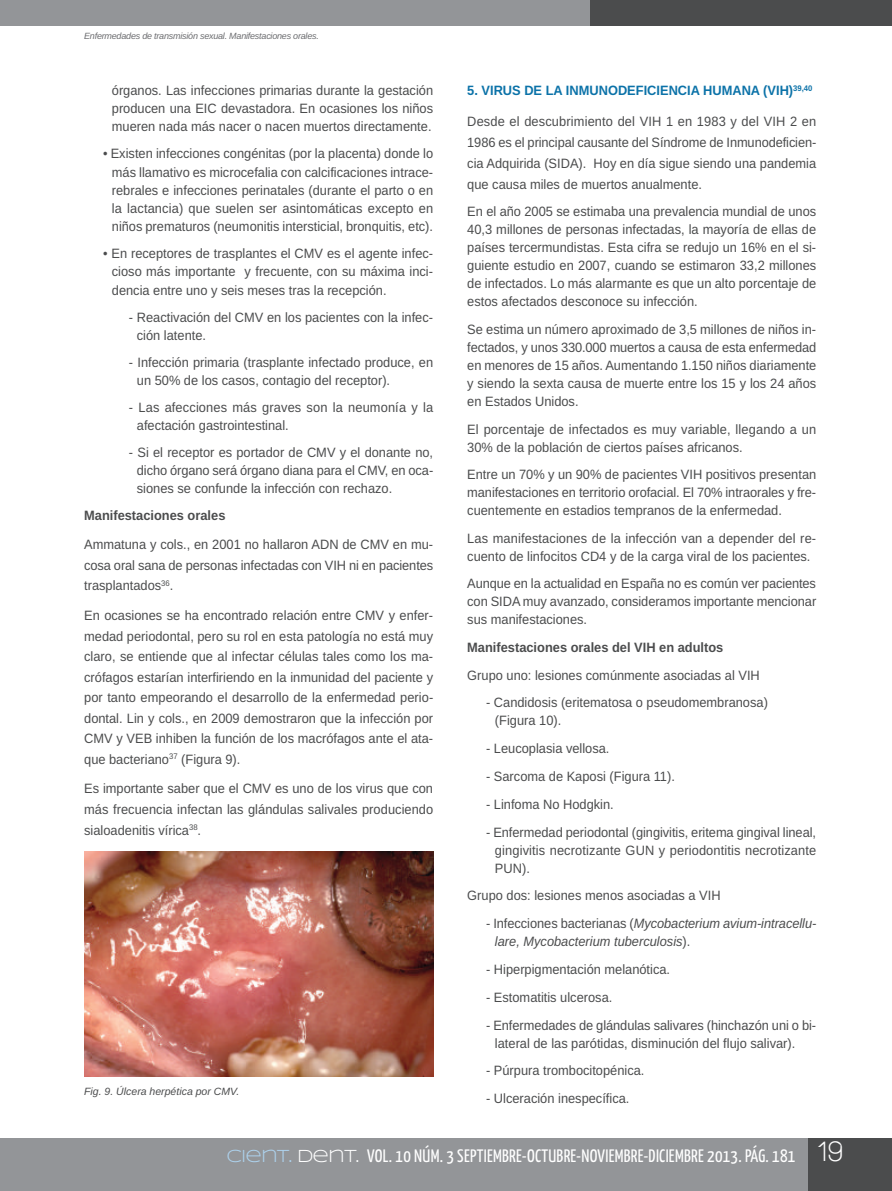
<style>
.page{position:relative;width:892px;height:1191px;background:#fff}
.page>*{position:absolute;margin:0;border:0;box-sizing:border-box;transform-origin:0 0}
.t1{font:700 30px "Walkway";color:#fff;scale:.9 1}
.t2{font:18px "Yanone Kaffeesatz";letter-spacing:.015em;color:#fff}
.t3{font:13.5px/18px "Arimo";color:#4b4c4d;text-align:justify;scale:.95 1}
.t4{font:italic 13.5px/18.1px "Arimo";color:#4b4c4d;scale:.95 1}
.t5{font:700 13.5px "Arimo";color:#4b4c4d;scale:.95 1}
.t6{font:700 13.5px "Arimo";color:#0b72a8;scale:.95 1}
.t7{font:italic 10.5px "Arimo";color:#4b4c4d}
.t8{font:italic 9px "Arimo";letter-spacing:-.025em;color:#6c6d70}
.s1{font-style:normal}
.s2{font-family:"Syncopate";color:#add2ed}
.s3{font-family:"Syncopate"}
</style>
<div class="page">
<div style="left:0;top:1138px;width:891px;height:52px;background:#939598"></div>
<div style="left:0;top:0;width:598px;height:25px;background:#939598"></div>
<div style="left:590px;top:0;width:301px;height:25px;background:#4b4c4d"></div>
<div style="left:807px;top:1138px;width:84px;height:52px;background:#4b4c4d"></div>
<img style="left:84px;top:851px;width:349px;height:225px">
<p class="t8" style="left:84px;top:30px;width:236px">enfermedades de transmisión sexual. Manifestaciones orales.</p>
<p class="t3" style="left:112px;top:81px;width:339px">órganos. Las infecciones primarias durante la gestación producen una EIC devastadora. En ocasiones los niños mueren nada más nacer o nacen muertos directamente.</p>
<p class="t3" style="left:112px;top:145px;width:339px;text-indent:-9px">• Existen infecciones congénitas (por la placenta) donde lo más llamativo es microcefalia con calcificaciones intrace&shy;rebrales e infecciones perinatales (durante el parto o en la lactancia) que suelen ser asintomáticas excepto en niños prematuros (neumonitis intersticial, bronquitis, etc).</p>
<p class="t3" style="left:112px;top:244px;width:339px;text-indent:-9px">• En receptores de trasplantes el CMV es el agente infec&shy;cioso más importante y frecuente, con su máxima inci&shy;dencia entre uno y seis meses tras la recepción.</p>
<p class="t3" style="left:137px;top:308px;width:313px;text-indent:-8px">- Reactivación del CMV en los pacientes con la infec&shy;ción latente.</p>
<p class="t3" style="left:137px;top:353px;width:313px;text-indent:-8px">- Infección primaria (trasplante infectado produce, en un 50% de los casos, contagio del receptor).</p>
<p class="t3" style="left:137px;top:398px;width:313px;text-indent:-8px">- Las afecciones más graves son la neumonía y la afectación gastrointestinal.</p>
<p class="t3" style="left:137px;top:443px;width:313px;text-indent:-8px">- Si el receptor es portador de CMV y el donante no, dicho órgano será órgano diana para el CMV, en oca&shy;siones se confunde la infección con rechazo.</p>
<p class="t5" style="left:84px;top:507px;width:150px">Manifestaciones orales</p>
<p class="t3" style="left:84px;top:534px;width:369px;line-height:20.5px">Ammatuna y cols., en 2001 no hallaron ADN de CMV en mu&shy;cosa oral sana de personas infectadas con VIh ni en pacientes trasplantados<sup>36</sup>.</p>
<p class="t3" style="left:84px;top:605px;width:369px;line-height:20.5px">En ocasiones se ha encontrado relación entre CMV y enfer&shy;medad periodontal, pero su rol en esta patología no está muy claro, se entiende que al infectar células tales como los ma&shy;crófagos estarían interfiriendo en la inmunidad del paciente y por tanto empeorando el desarrollo de la enfermedad perio&shy;dontal. Lin y cols., en 2009 demostraron que la infección por CMV y VEB inhiben la función de los macrófagos ante el ata&shy;que bacteriano<sup>37</sup> (Figura 9).</p>
<p class="t3" style="left:84px;top:778px;width:369px;line-height:20.5px">Es importante saber que el CMV es uno de los virus que con más frecuencia infectan las glándulas salivales produciendo sialoadenitis vírica<sup>38</sup>.</p>
<p class="t7" style="left:84px;top:1085px;width:157px">Fig. 9. Úlcera herpética por CMV.</p>
<p class="t6" style="left:467px;top:82px;width:365px">5. VIRUS DE LA INMUNODEFICIENCIA HUMANA (VIH)<sup>39,40</sup></p>
<p class="t3" style="left:467px;top:110px;width:369px;line-height:21px">Desde el descubrimiento del VIh 1 en 1983 y del VIh 2 en 1986 es el principal causante del Síndrome de Inmunodeficien&shy;cia Adquirida (SIDA). hoy en día sigue siendo una pandemia que causa miles de muertos anualmente.</p>
<p class="t3" style="left:467px;top:203px;width:368px">En el año 2005 se estimaba una prevalencia mundial de unos 40,3 millones de personas infectadas, la mayoría de ellas de países tercermundistas. Esta cifra se redujo un 16% en el si&shy;guiente estudio en 2007, cuando se estimaron 33,2 millones de infectados. Lo más alarmante es que un alto porcentaje de estos afectados desconoce su infección.</p>
<p class="t3" style="left:467px;top:320px;width:369px">Se estima un número aproximado de 3,5 millones de niños in&shy;fectados, y unos 330.000 muertos a causa de esta enfermedad en menores de 15 años. Aumentando 1.150 niños diariamente y siendo la sexta causa de muerte entre los 15 y los 24 años en Estados unidos.</p>
<p class="t3" style="left:467px;top:420px;width:368px">El porcentaje de infectados es muy variable, llegando a un<br>30% de la población de ciertos países africanos.</p>
<p class="t3" style="left:467px;top:465px;width:368px">Entre un 70% y un 90% de pacientes VIh positivos presentan manifestaciones en territorio orofacial. El 70% intraorales y fre&shy;cuentemente en estadios tempranos de la enfermedad.</p>
<p class="t3" style="left:467px;top:529px;width:368px">Las manifestaciones de la infección van a depender del re&shy;cuento de linfocitos CD4 y de la carga viral de los pacientes.</p>
<p class="t3" style="left:467px;top:574px;width:368px">Aunque en la actualidad en España no es común ver pacientes con SIDA muy avanzado, consideramos importante mencionar sus manifestaciones.</p>
<p class="t5" style="left:467px;top:639px;width:271px">Manifestaciones orales del VIH en adultos</p>
<p class="t3" style="left:467px;top:666px;width:309px">Grupo uno: lesiones comúnmente asociadas al VIh</p>
<p class="t3" style="left:494px;top:693px;width:289px;text-indent:-9px">- Candidosis (eritematosa o pseudomembranosa) (Figura 10).</p>
<p class="t3" style="left:486px;top:739px;width:131px">- Leucoplasia vellosa.</p>
<p class="t3" style="left:486px;top:767px;width:200px">- Sarcoma de Kaposi (Figura 11).</p>
<p class="t3" style="left:486px;top:795px;width:136px">- Linfoma No hodgkin.</p>
<p class="t3" style="left:494px;top:822px;width:339px;text-indent:-9px">- Enfermedad periodontal (gingivitis, eritema gingival lineal, gingivitis necrotizante GuN y periodontitis necrotizante PuN).</p>
<p class="t3" style="left:467px;top:886px;width:268px">Grupo dos: lesiones menos asociadas a VIh</p>
<p class="t4" style="left:494px;top:914px;width:339px;text-indent:-9px"><span class="s1">- Infecciones bacterianas (</span>Mycobacterium avium-intracellu&shy;lare, Mycobacterium tuberculosis<span class="s1">).</span></p>
<p class="t3" style="left:486px;top:960px;width:195px">- hiperpigmentación melanótica.</p>
<p class="t3" style="left:486px;top:988px;width:134px">- Estomatitis ulcerosa.</p>
<p class="t3" style="left:494px;top:1015px;width:339px;text-indent:-9px">- Enfermedades de glándulas salivares (hinchazón uni o bi&shy;lateral de las parótidas, disminución del flujo salivar).</p>
<p class="t3" style="left:486px;top:1061px;width:168px">- Púrpura trombocitopénica.</p>
<p class="t3" style="left:486px;top:1089px;width:152px">- ulceración inespecífica.</p>
<h2 class="t2" style="left:226px;top:1144px;width:570px"><span class="s2">CIENT.</span> <span class="s3">DENT.</span> VOL. 10 NÚM. 3 SEPTIEMBRE-OCTUBRE-NOVIEMBRE-DICIEMBRE 2013. PÁG. 181</h2>
<h1 class="t1" style="left:815px;top:1135px;width:31px">19</h1>
</div>
